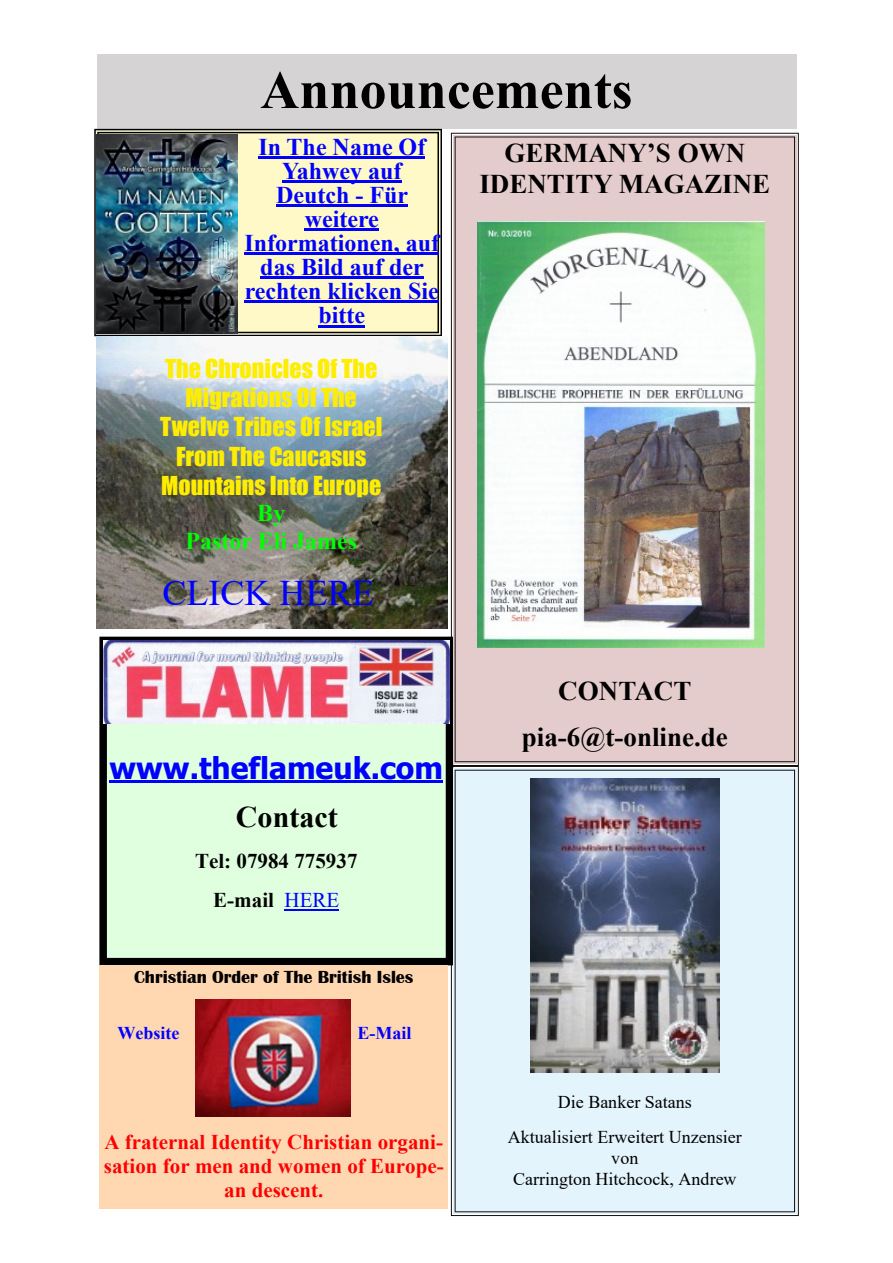
<style>
.page{position:relative;width:893px;height:1263px;background:#fff}
.page>*{position:absolute;margin:0;border:0;box-sizing:border-box;transform-origin:0 0}
.t1{font:700 54px "Times New Roman";color:#000}
.t2{font:36px "Times New Roman";color:#00f}
.t3{font:700 30px "Tahoma";color:#00f}
.t4{font:700 30px "Times New Roman";color:#000}
.t5{font:700 27px/31px "Times New Roman";color:#000;text-align:center}
.t6{font:700 24px/24px "Times New Roman";color:#00f;text-align:center}
.t7{font:24px/29.2px "Impact";color:#ffed00;text-align:center}
.t8{font:700 24px/27.6px "Times New Roman";color:#0f0;text-align:center}
.t9{font:700 21px/24.2px "Times New Roman";color:#f00;text-align:center}
.t10{font:700 21px/39.2px "Times New Roman";color:#000;text-align:center}
.t11{font:18px/35.7px "Times New Roman";color:#000;text-align:center}
.t12{font:700 18px "Britannic";color:#000}
.t13{font:700 18px "Times New Roman";color:#00f}
.s1{font-weight:400;color:#00f}
</style>
<div class="page">
<div style="left:103px;top:640px;width:346px;height:322px;background:#dfffdf"></div>
<div style="left:99px;top:637px;width:354px;height:328px;border:8px solid #000"></div>
<hr style="left:110px;top:779px;width:333px;height:3px;background:#00f">
<hr style="left:284px;top:909px;width:55px;height:1px;background:#00f">
<div style="left:97px;top:54px;width:699px;height:74px;background:#d5d3d4"></div>
<svg style="left:94px;top:129px;width:348px;height:207px;background:#e5e0bb"></svg>
<hr style="left:258px;top:157px;width:167px;height:2px;background:#00f">
<hr style="left:282px;top:181px;width:120px;height:2px;background:#00f">
<hr style="left:276px;top:205px;width:132px;height:2px;background:#00f">
<hr style="left:305px;top:229px;width:74px;height:2px;background:#00f">
<hr style="left:244px;top:253px;width:195px;height:2px;background:#00f">
<hr style="left:260px;top:277px;width:163px;height:2px;background:#00f">
<hr style="left:245px;top:301px;width:194px;height:2px;background:#00f">
<hr style="left:318px;top:326px;width:47px;height:2px;background:#00f">
<img style="left:97px;top:135px;width:140px;height:199px">
<img style="left:97px;top:337px;width:350px;height:292px">
<svg style="left:451px;top:133px;width:348px;height:633px;background:#d2bcbc"></svg>
<img style="left:477px;top:222px;width:288px;height:426px">
<div style="left:451px;top:766px;width:348px;height:450px;background:#e4f4fc"></div>
<img style="left:530px;top:778px;width:190px;height:295px">
<img style="left:103px;top:640px;width:346px;height:83px">
<div style="left:99px;top:965px;width:349px;height:244px;background:#ffd8b2"></div>
<img style="left:195px;top:1000px;width:156px;height:117px">
<h1 class="t1" style="left:260px;top:71px;width:374px">Announcements</h1>
<p class="t6" style="left:244px;top:138px;width:196px">In The Name Of<br>Yahwey auf<br>Deutch - Für weitere<br>Informationen, auf das Bild auf der rechten klicken Sie bitte</p>
<p class="t7" style="left:160px;top:355px;width:224px">The Chronicles Of The<br>Migrations Of The<br>Twelve Tribes Of Israel<br>From The Caucasus<br>Mountains Into Europe</p>
<p class="t8" style="left:185px;top:502px;width:173px">By<br>Pastor Eli James</p>
<p class="t5" style="left:479px;top:140px;width:292px">GERMANY’S OWN<br>IDENTITY MAGAZINE</p>
<h2 class="t2" style="left:163px;top:580px;width:213px">CLICK HERE</h2>
<p class="t3" style="left:110px;top:756px;width:335px">www.theflameuk.com</p>
<p class="t4" style="left:236px;top:806px;width:103px">Contact</p>
<p class="t10" style="left:195px;top:844px;width:164px">Tel: 07984 775937<br>E-mail <span class="s1">HERE</span></p>
<p class="t12" style="left:134px;top:971px;width:281px">Christian Order of The British Isles</p>
<p class="t13" style="left:117px;top:1027px;width:63px">Website</p>
<p class="t13" style="left:357px;top:1027px;width:56px">E-Mail</p>
<p class="t9" style="left:104px;top:1132px;width:341px">A fraternal Identity Christian organi&shy;sation for men and women of Europe&shy;an descent.</p>
<p class="t5" style="left:522px;top:670px;width:208px;line-height:46px">CONTACT pia-6@t-online.de</p>
<p class="t11" style="left:508px;top:1085px;width:235px">Die Banker Satans<br>Aktualisiert Erweitert Unzensier</p>
<p class="t11" style="left:513px;top:1149px;width:225px;line-height:20.7px">von<br>Carrington Hitchcock, Andrew</p>
</div>
